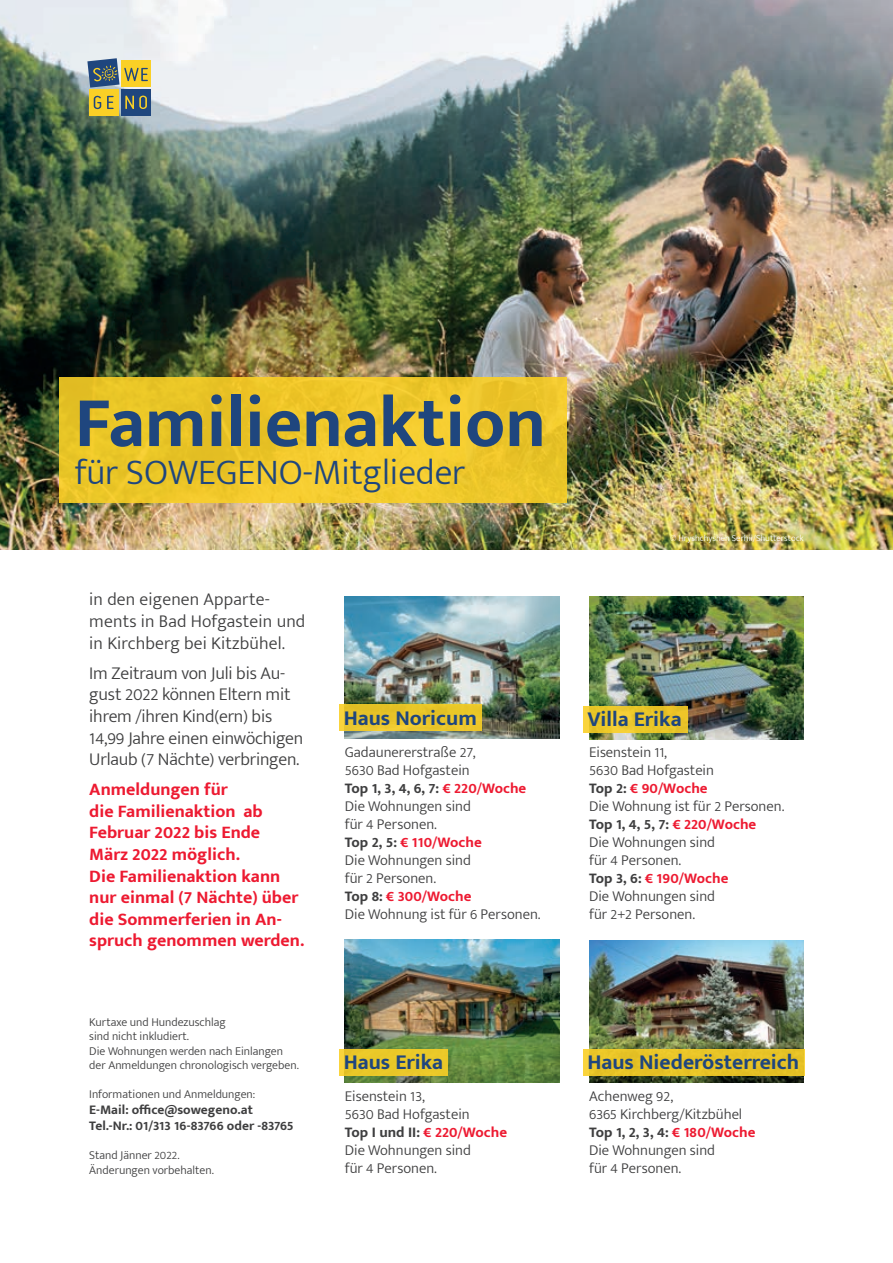
<style>
.page{position:relative;width:893px;height:1263px;background:#fff}
.page>*{position:absolute;margin:0;border:0;box-sizing:border-box;transform-origin:0 0}
.t1{font:700 72.15px "Mukta Mahee";color:#1f467e}
.t2{font:300 36.15px "Mukta Mahee";color:#1f467e}
.t3{font:700 21.6px "Mukta Mahee";color:#1f467e}
.t4{font:700 18px/21.6px "Mukta Mahee";color:#ed1a31}
.t5{font:300 18px/21.6px "Mukta Mahee";letter-spacing:-.01em;color:#3e3e3f}
.t6{font:300 18px/21.6px "Mukta Mahee";letter-spacing:.01em;color:#3e3e3f}
.t7{font:300 15px/18px "Mukta Mahee";color:#3e3e3f}
.t8{font:700 13.5px/16.2px "Mukta Mahee";color:#3e3e3f}
.t9{font:300 12px/14.4px "Mukta Mahee";color:#3e3e3f}
.t10{font:300 9px "Mukta Mahee";color:#fff}
.s1{font-weight:700}
.s2{font-weight:700;color:#ed1a31}
</style>
<div class="page">
<img style="left:0;top:0;width:893px;height:549px">
<div style="left:121px;top:60px;width:30px;height:27px;background:#fad026"></div>
<svg style="left:87px;top:58px;width:61px;height:30px"></svg>
<div style="left:89px;top:89px;width:30px;height:27px;background:#fad026"></div>
<svg style="left:94px;top:96px;width:20px;height:13px"></svg>
<div style="left:121px;top:89px;width:30px;height:27px;background:#1f467e"></div>
<svg style="left:125px;top:96px;width:22px;height:13px"></svg>
<img style="left:345px;top:596px;width:214px;height:143px">
<img style="left:345px;top:940px;width:214px;height:143px">
<img style="left:589px;top:596px;width:215px;height:143px">
<img style="left:589px;top:940px;width:215px;height:143px">
<div style="left:60px;top:377px;width:507px;height:125px;background:#edc728"></div>
<div style="left:339px;top:704px;width:142px;height:27px;background:#eac629"></div>
<div style="left:583px;top:706px;width:105px;height:26px;background:linear-gradient(to right,#eecc2f,#e7c226)"></div>
<div style="left:583px;top:1049px;width:221px;height:26px;background:#e7c226"></div>
<div style="left:339px;top:1049px;width:109px;height:26px;background:#eac828"></div>
<h1 class="t1" style="left:75px;top:379px;width:473px">Familienaktion</h1>
<h2 class="t2" style="left:75px;top:450px;width:392px">für SOWEGENO-Mitglieder</h2>
<p class="t10" style="left:670px;top:532px;width:135px">© Hryshchyshen Serhii/Shutterstock</p>
<p class="t6" style="left:89px;top:588px;width:218px">in den eigenen Apparte&shy;ments in Bad Hofgastein und in Kirchberg bei Kitzbühel.</p>
<p class="t5" style="left:89px;top:662px;width:216px">Im Zeitraum von Juli bis Au&shy;gust 2022 können Eltern mit ihrem /ihren Kind(ern) bis<br>14,99 Jahre einen einwöchigen<br>Urlaub (7 Nächte) verbringen.</p>
<p class="t4" style="left:89px;top:778px;width:216px">Anmeldungen für<br>die Familienaktion ab<br>Februar 2022 bis Ende<br>März 2022 möglich.<br>Die Familienaktion kann nur einmal (7 Nächte) über die Sommerferien in An&shy;spruch genommen werden.</p>
<p class="t9" style="left:89px;top:1015px;width:211px">Kurtaxe und Hundezuschlag<br>sind nicht inkludiert.<br>Die Wohnungen werden nach Einlangen der Anmeldungen chronologisch vergeben.</p>
<p class="t9" style="left:89px;top:1087px;width:167px">Informationen und Anmeldungen:</p>
<p class="t8" style="left:89px;top:1101px;width:206px">E-Mail: office@sowegeno.at<br>Tel.-Nr.: 01/313 16-83766 oder -83765</p>
<p class="t9" style="left:89px;top:1148px;width:126px">Stand Jänner 2022.<br>Änderungen vorbehalten.</p>
<h3 class="t3" style="left:344px;top:705px;width:135px">Haus Noricum</h3>
<h3 class="t3" style="left:587px;top:706px;width:96px">Villa Erika</h3>
<p class="t7" style="left:345px;top:742px;width:197px">Gadaunererstraße 27,<br>5630 Bad Hofgastein<br><span class="s1">Top 1, 3, 4, 6, 7:</span> <span class="s2">€ 220/Woche<br></span>Die Wohnungen sind<br>für 4 Personen.<br><span class="s1">Top 2, 5:</span> <span class="s2">€ 110/Woche<br></span>Die Wohnungen sind<br>für 2 Personen.<br><span class="s1">Top 8:</span> <span class="s2">€ 300/Woche<br></span>Die Wohnung ist für 6 Personen.</p>
<p class="t7" style="left:589px;top:743px;width:197px">Eisenstein 11,<br>5630 Bad Hofgastein<br><span class="s1">Top 2:</span> <span class="s2">€ 90/Woche<br></span>Die Wohnung ist für 2 Personen.<br><span class="s1">Top 1, 4, 5, 7:</span> <span class="s2">€ 220/Woche<br></span>Die Wohnungen sind<br>für 4 Personen.<br><span class="s1">Top 3, 6:</span> <span class="s2">€ 190/Woche<br></span>Die Wohnungen sind<br>für 2+2 Personen.</p>
<h3 class="t3" style="left:344px;top:1049px;width:101px">Haus Erika</h3>
<h3 class="t3" style="left:587px;top:1049px;width:213px">Haus Niederösterreich</h3>
<p class="t7" style="left:345px;top:1087px;width:164px">Eisenstein 13,<br>5630 Bad Hofgastein<br><span class="s1">Top I und II:</span> <span class="s2">€ 220/Woche<br></span>Die Wohnungen sind<br>für 4 Personen.</p>
<p class="t7" style="left:589px;top:1086px;width:168px">Achenweg 92,<br>6365 Kirchberg/Kitzbühel<br><span class="s1">Top 1, 2, 3, 4:</span> <span class="s2">€ 180/Woche<br></span>Die Wohnungen sind<br>für 4 Personen.</p>
</div>
